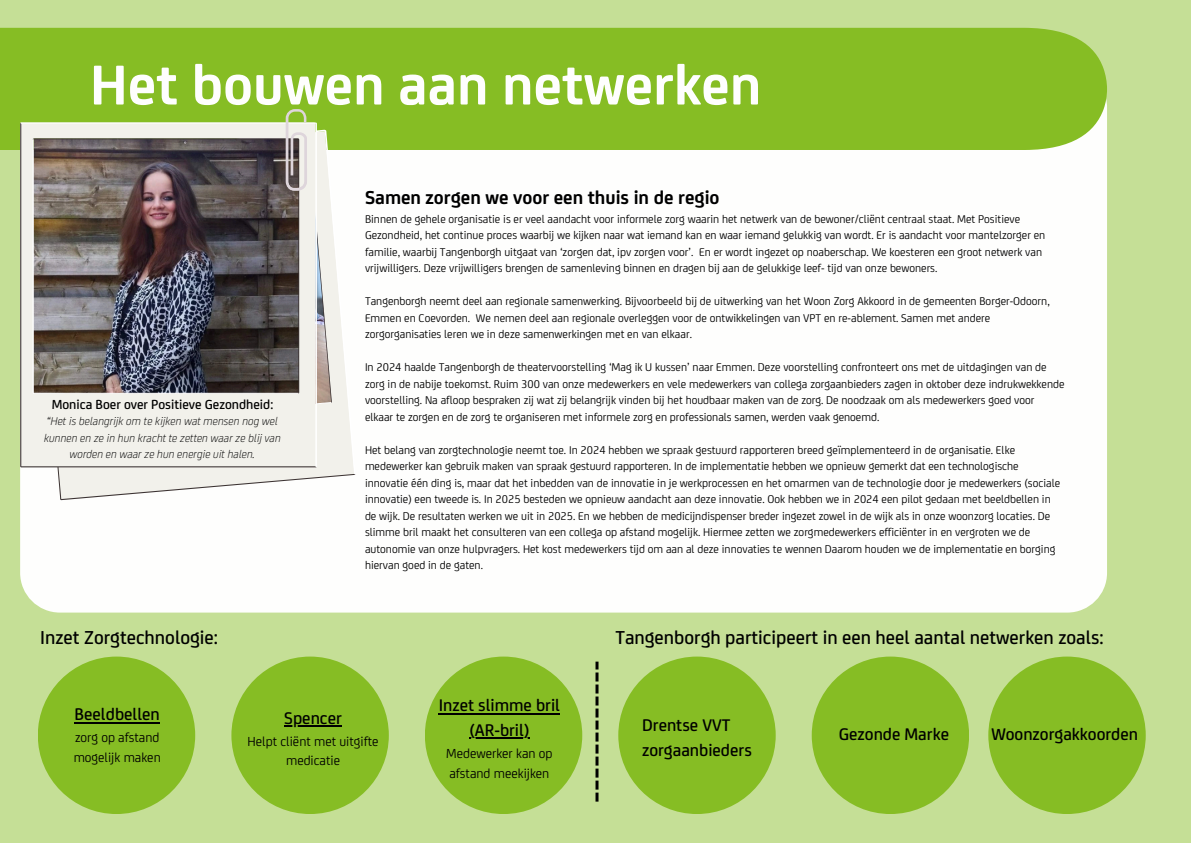
<style>
.page{position:relative;width:1191px;height:843px;background:#fff}
.page>*{position:absolute;margin:0;border:0;box-sizing:border-box;transform-origin:0 0}
.t1{font:700 60px "FS Joey";color:#fefefd}
.t2{font:500 20px "FS Joey";color:#000}
.t3{font:700 20px "FS Joey";color:#000}
.t4{font:500 18px/24.8px "FS Joey";color:#000}
.t5{font:14px/19.5px "FS Joey";color:#000}
.t6{font:500 14px "FS Joey";color:#000}
.t7{font:12px/16.5px "FS Joey";color:#000}
.t8{font:italic 300 12px/16.5px "FS Joey";color:#000;text-align:center}
</style>
<div class="page">
<div style="left:0;top:0;width:1190px;height:842px;background:#c5df96"></div>
<div style="left:20px;top:68px;width:1086px;height:544px;background:#fefefd;border-radius:40px"></div>
<div style="left:0;top:28px;width:1106px;height:122px;background:#86bd24"></div>
<div style="left:38px;top:656px;width:157px;height:157px;background:#86bd24;border-radius:50%"></div>
<div style="left:231px;top:656px;width:158px;height:157px;background:#86bd24;border-radius:50%"></div>
<div style="left:425px;top:656px;width:157px;height:157px;background:#86bd24;border-radius:50%"></div>
<div style="left:618px;top:656px;width:157px;height:157px;background:#86bd24;border-radius:50%"></div>
<div style="left:811px;top:656px;width:158px;height:157px;background:#86bd24;border-radius:50%"></div>
<div style="left:988px;top:656px;width:157px;height:157px;background:#86bd24;border-radius:50%"></div>
<svg style="left:20px;top:123px;width:335px;height:377px"></svg>
<img style="left:21px;top:122px;width:335px;height:352px">
<svg style="left:286px;top:109px;width:21px;height:82px"></svg>
<hr style="left:75px;top:721px;width:85px;height:2px;background:#000">
<hr style="left:284px;top:725px;width:58px;height:1px;background:#000">
<hr style="left:439px;top:712px;width:121px;height:2px;background:#000">
<hr style="left:469px;top:737px;width:60px;height:2px;background:#000">
<svg style="left:595px;top:661px;width:3px;height:140px"></svg>
<p class="t1" style="left:90px;top:51px;width:673px">Het bouwen aan netwerken</p>
<p class="t6" style="left:52px;top:396px;width:223px">Monica Boer over Positieve Gezondheid:</p>
<p class="t8" style="left:44px;top:413px;width:238px">“Het is belangrijk om te kijken wat mensen nog wel kunnen en ze in hun kracht te zetten waar ze blij van worden en waar ze hun energie uit halen.</p>
<h3 class="t3" style="left:365px;top:186px;width:356px">Samen zorgen we voor een thuis in de regio</h3>
<h2 class="t7" style="left:365px;top:210px;width:681px">Binnen de gehele organisatie is er veel aandacht voor informele zorg waarin het netwerk van de bewoner/cliënt centraal staat. Met Positieve Gezondheid, het continue proces waarbij we kijken naar wat iemand kan en waar iemand gelukkig van wordt. Er is aandacht voor mantelzorger en familie, waarbij Tangenborgh uitgaat van ‘zorgen dat, ipv zorgen voor’. En er wordt ingezet op noaberschap. We koesteren een groot netwerk van vrijwilligers. Deze vrijwilligers brengen de samenleving binnen en dragen bij aan de gelukkige leef- tijd van onze bewoners.</h2>
<p class="t7" style="left:365px;top:293px;width:686px">Tangenborgh neemt deel aan regionale samenwerking. Bijvoorbeeld bij de uitwerking van het Woon Zorg Akkoord in de gemeenten Borger-Odoorn,<br>Emmen en Coevorden. We nemen deel aan regionale overleggen voor de ontwikkelingen van VPT en re-ablement. Samen met andere zorgorganisaties leren we in deze samenwerkingen met en van elkaar.</p>
<h2 class="t7" style="left:365px;top:359px;width:701px">In 2024 haalde Tangenborgh de theatervoorstelling ‘Mag ik U kussen’ naar Emmen. Deze voorstelling confronteert ons met de uitdagingen van de zorg in de nabije toekomst. Ruim 300 van onze medewerkers en vele medewerkers van collega zorgaanbieders zagen in oktober deze indrukwekkende voorstelling. Na afloop bespraken zij wat zij belangrijk vinden bij het houdbaar maken van de zorg. De noodzaak om als medewerkers goed voor elkaar te zorgen en de zorg te organiseren met informele zorg en professionals samen, werden vaak genoemd.</h2>
<h2 class="t7" style="left:365px;top:441px;width:696px">Het belang van zorgtechnologie neemt toe. In 2024 hebben we spraak gestuurd rapporteren breed geïmplementeerd in de organisatie. Elke medewerker kan gebruik maken van spraak gestuurd rapporteren. In de implementatie hebben we opnieuw gemerkt dat een technologische innovatie één ding is, maar dat het inbedden van de innovatie in je werkprocessen en het omarmen van de technologie door je medewerkers (sociale innovatie) een tweede is. In 2025 besteden we opnieuw aandacht aan deze innovatie. Ook hebben we in 2024 een pilot gedaan met beeldbellen in de wijk. De resultaten werken we uit in 2025. En we hebben de medicijndispenser breder ingezet zowel in de wijk als in onze woonzorg locaties. De slimme bril maakt het consulteren van een collega op afstand mogelijk. Hiermee zetten we zorgmedewerkers efficiënter in en vergroten we de autonomie van onze hulpvragers. Het kost medewerkers tijd om aan al deze innovaties te wennen Daarom houden we de implementatie en borging hiervan goed in de gaten.</h2>
<h2 class="t2" style="left:40px;top:625px;width:179px">Inzet Zorgtechnologie:</h2>
<h3 class="t2" style="left:615px;top:625px;width:489px">Tangenborgh participeert in een heel aantal netwerken zoals:</h3>
<p class="t4" style="left:75px;top:701px;width:87px">Beeldbellen</p>
<p class="t5" style="left:74px;top:727px;width:89px">zorg op afstand mogelijk maken</p>
<p class="t4" style="left:284px;top:705px;width:59px">Spencer</p>
<p class="t5" style="left:247px;top:730px;width:132px;text-align:center">Helpt cliënt met uitgifte medicatie</p>
<p class="t4" style="left:439px;top:692px;width:123px">Inzet slimme bril</p>
<p class="t4" style="left:469px;top:717px;width:62px">(AR-bril)</p>
<p class="t5" style="left:446px;top:743px;width:108px">Medewerker kan op afstand meekijken</p>
<p class="t4" style="left:642px;top:712px;width:111px">Drentse VVT zorgaanbieders</p>
<h2 class="t4" style="left:838px;top:721px;width:112px">Gezonde Marke</h2>
<h3 class="t4" style="left:991px;top:721px;width:148px">Woonzorgakkoorden</h3>
</div>
